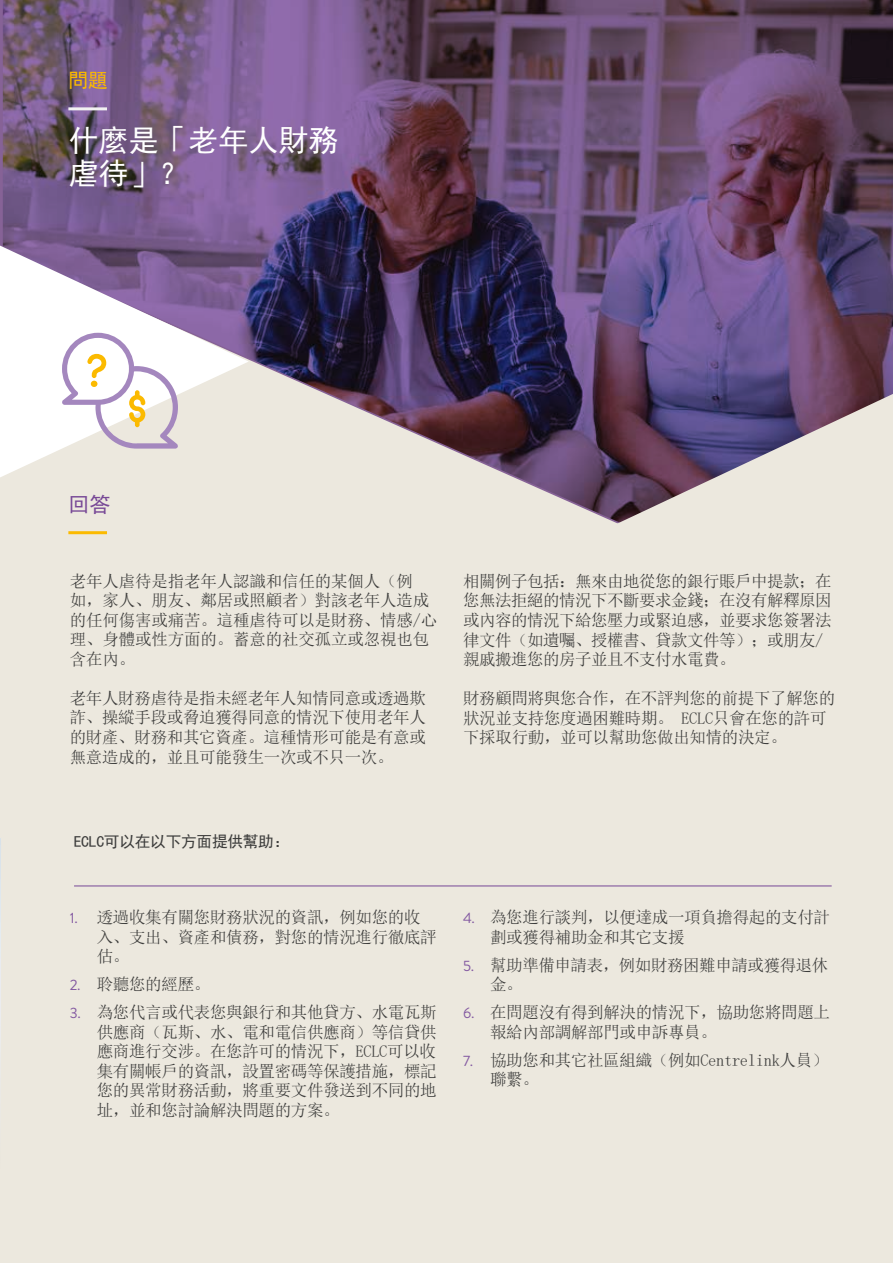
<style>
.page{position:relative;width:893px;height:1263px;background:#ece8de}
.page>*{position:absolute;margin:0;border:0;box-sizing:border-box;transform-origin:0 0}
.t1{font:30px/33px "Sim Hei";color:#fff}
.t2{font:21px "Sim Hei";color:#774896}
.t3{font:19.5px "Sim Hei";color:#fbba00}
.t4{font:16.5px/19.5px "Sim Sun";letter-spacing:-.02em;color:#3c3c3b}
.t5{font:15.75px "Sim Hei";letter-spacing:-.02em;color:#3c3c3b}
.s1{font-family:"Brandon Grotesque";font-size:15px;color:#8359a1}
</style>
<div class="page">
<svg style="left:0;top:0;width:893px;height:535px;background:#725b7a"></svg>
<img style="left:0;top:838px;width:1px;height:214px">
<hr style="left:68px;top:107px;width:39px;height:3px;background:#f2f2f2">
<svg style="left:611px;top:394px;width:282px;height:141px"></svg>
<hr style="left:68px;top:531px;width:39px;height:3px;background:#fbba00">
<hr style="left:74px;top:885px;width:758px;height:1px;background:#774896">
<svg style="left:0;top:246px;width:249px;height:231px"></svg>
<svg style="left:62px;top:333px;width:116px;height:116px"></svg>
<p class="t3" style="left:68px;top:70px;width:41px">問題</p>
<h1 class="t1" style="left:68px;top:124px;width:271px">什麼是「老年人財務虐待」？</h1>
<p class="t2" style="left:68px;top:494px;width:44px">回答</p>
<p class="t4" style="left:70px;top:571px;width:369px">老年人虐待是指老年人認識和信任的某個人（例<br>如，家人、朋友、鄰居或照顧者）對該老年人造成的任何傷害或痛苦。這種虐待可以是財務、情感/心理、身體或性方面的。蓄意的社交孤立或忽視也包含在內。</p>
<p class="t4" style="left:70px;top:688px;width:358px;text-align:justify">老年人財務虐待是指未經老年人知情同意或透過欺詐、操縱手段或脅迫獲得同意的情況下使用老年人的財產、財務和其它資產。這種情形可能是有意或無意造成的，並且可能發生一次或不只一次。</p>
<p class="t4" style="left:463px;top:571px;width:370px">相關例子包括：無來由地從您的銀行賬戶中提款；在您無法拒絕的情況下不斷要求金錢；在沒有解釋原因或內容的情況下給您壓力或緊迫感，並要求您簽署法律文件（如遺囑、授權書、貸款文件等）；或朋友/親戚搬進您的房子並且不支付水電費。</p>
<p class="t4" style="left:463px;top:688px;width:374px">財務顧問將與您合作，在不評判您的前提下了解您的狀況並支持您度過困難時期。 ECLC只會在您的許可下採取行動，並可以幫助您做出知情的決定。</p>
<p class="t5" style="left:74px;top:834px;width:217px">ECLC可以在以下方面提供幫助：</p>
<p class="t4" style="left:97px;top:907px;width:341px;text-indent:-27px"><span class="s1">1.</span> 透過收集有關您財務狀況的資訊，例如您的收入、支出、資產和債務，對您的情況進行徹底評估。</p>
<p class="t4" style="left:70px;top:974px;width:142px"><span class="s1">2.</span> 聆聽您的經歷。</p>
<p class="t4" style="left:97px;top:1002px;width:341px;text-align:justify;text-indent:-27px"><span class="s1">3.</span> 為您代言或代表您與銀行和其他貸方、水電瓦斯供應商（瓦斯、水、電和電信供應商）等信貸供應商進行交涉。在您許可的情況下，ECLC可以收集有關帳戶的資訊，設置密碼等保護措施，標記您的異常財務活動，將重要文件發送到不同的地址，並和您討論解決問題的方案。</p>
<p class="t4" style="left:490px;top:907px;width:341px;text-indent:-27px"><span class="s1">4.</span> 為您進行談判，以便達成一項負擔得起的支付計劃或獲得補助金和其它支援</p>
<p class="t4" style="left:490px;top:955px;width:340px;text-indent:-27px"><span class="s1">5.</span> 幫助準備申請表，例如財務困難申請或獲得退休金。</p>
<p class="t4" style="left:490px;top:1002px;width:341px;text-indent:-27px"><span class="s1">6.</span> 在問題沒有得到解決的情況下，協助您將問題上報給內部調解部門或申訴專員。</p>
<p class="t4" style="left:490px;top:1050px;width:340px;text-indent:-27px"><span class="s1">7.</span> 協助您和其它社區組織（例如Centrelink人員）聯繫。</p>
</div>
